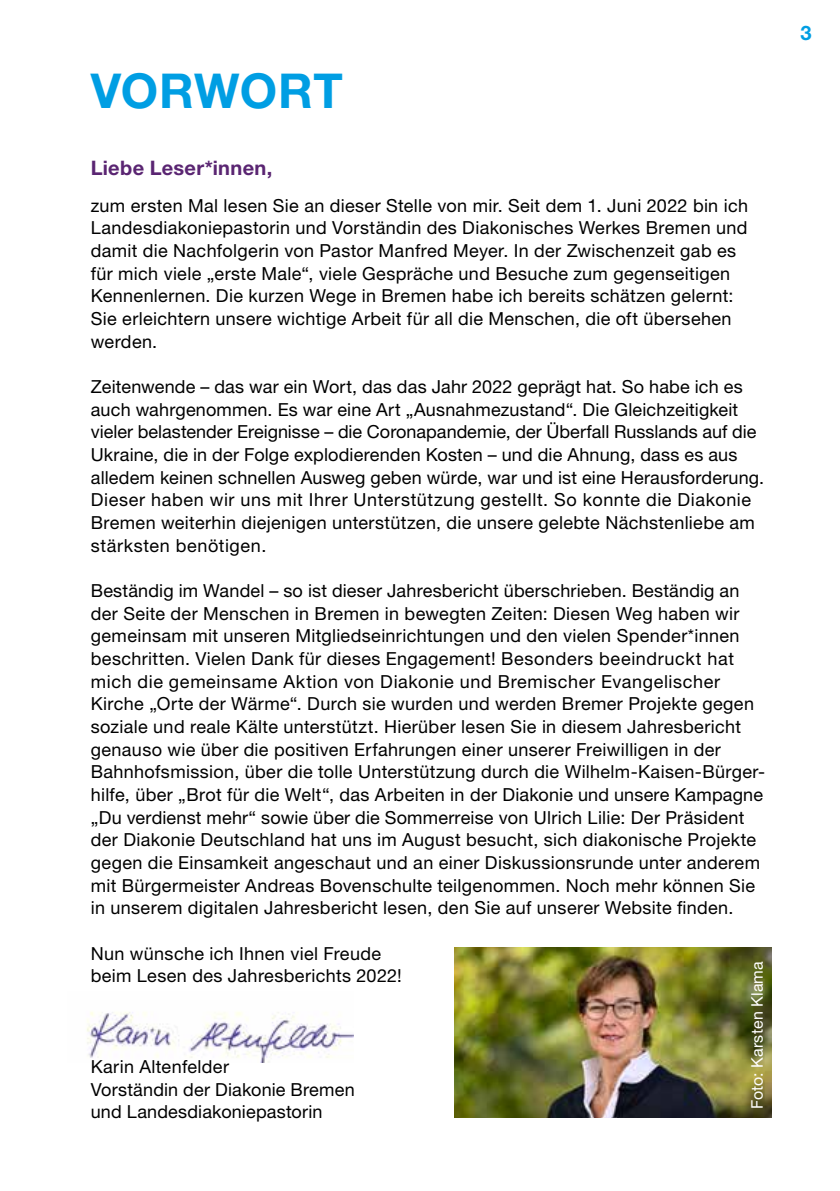
<style>
.page{position:relative;width:840px;height:1191px;background:#fff}
.page>*{position:absolute;margin:0;border:0;box-sizing:border-box;transform-origin:0 0}
.t1{font:700 48px "Helvetica Neue LT Std";letter-spacing:.01em;color:#009ee3}
.t2{font:700 20px "Helvetica Neue LT Std";letter-spacing:.015em;color:#5a2572}
.t3{font:700 20px "Helvetica Neue LT Std";color:#009ee3}
.t4{font:18px/22.6px "Helvetica Neue LT Std";letter-spacing:.02em;color:#000}
.t5{font:16px "Helvetica Neue LT Std";letter-spacing:.015em;color:#fff}
</style>
<div class="page">
<img style="left:86px;top:1011px;width:267px;height:51px">
<img style="left:454px;top:947px;width:317px;height:170px">
<h1 class="t1" style="left:91px;top:61px;width:253px">VORWORT</h1>
<p class="t2" style="left:91px;top:156px;width:183px">Liebe Leser*innen,</p>
<p class="t4" style="left:91px;top:194px;width:658px">zum ersten Mal lesen Sie an dieser Stelle von mir. Seit dem 1. Juni 2022 bin ich Landesdiakoniepastorin und Vorständin des Diakonisches Werkes Bremen und damit die Nachfolgerin von Pastor Manfred Meyer. In der Zwischenzeit gab es für mich viele „erste Male“, viele Gespräche und Besuche zum gegenseitigen Kennenlernen. Die kurzen Wege in Bremen habe ich bereits schätzen gelernt:<br>Sie erleichtern unsere wichtige Arbeit für all die Menschen, die oft übersehen werden.</p>
<p class="t4" style="left:91px;top:375px;width:674px">Zeitenwende – das war ein Wort, das das Jahr 2022 geprägt hat. So habe ich es auch wahrgenommen. Es war eine Art „Ausnahmezustand“. Die Gleichzeitigkeit vieler belastender Ereignisse – die Coronapandemie, der Überfall Russlands auf die Ukraine, die in der Folge explodierenden Kosten – und die Ahnung, dass es aus alledem keinen schnellen Ausweg geben würde, war und ist eine Herausforderung.<br>Dieser haben wir uns mit Ihrer Unterstützung gestellt. So konnte die Diakonie Bremen weiterhin diejenigen unterstützen, die unsere gelebte Nächstenliebe am stärksten benötigen.</p>
<p class="t4" style="left:91px;top:579px;width:675px">Beständig im Wandel – so ist dieser Jahresbericht überschrieben. Beständig an der Seite der Menschen in Bremen in bewegten Zeiten: Diesen Weg haben wir gemeinsam mit unseren Mitgliedseinrichtungen und den vielen Spender*innen beschritten. Vielen Dank für dieses Engagement! Besonders beeindruckt hat mich die gemeinsame Aktion von Diakonie und Bremischer Evangelischer Kirche „Orte der Wärme“. Durch sie wurden und werden Bremer Projekte gegen soziale und reale Kälte unterstützt. Hierüber lesen Sie in diesem Jahresbericht genauso wie über die positiven Erfahrungen einer unserer Freiwilligen in der Bahnhofsmission, über die tolle Unterstützung durch die Wilhelm-Kaisen-Bürger&shy;hilfe, über „Brot für die Welt“, das Arbeiten in der Diakonie und unsere Kampagne „Du verdienst mehr“ sowie über die Sommerreise von Ulrich Lilie: Der Präsident der Diakonie Deutschland hat uns im August besucht, sich diakonische Projekte gegen die Einsamkeit angeschaut und an einer Diskussionsrunde unter anderem mit Bürgermeister Andreas Bovenschulte teilgenommen. Noch mehr können Sie in unserem digitalen Jahresbericht lesen, den Sie auf unserer Website finden.</p>
<p class="t4" style="left:91px;top:941px;width:312px">Nun wünsche ich Ihnen viel Freude beim Lesen des Jahresberichts 2022!</p>
<p class="t5" style="left:747px;top:1109px;width:150px;rotate:-90deg">Foto: Karsten Klama</p>
<p class="t4" style="left:91px;top:1055px;width:265px">Karin Altenfelder<br>Vorständin der Diakonie Bremen und Landesdiakoniepastorin</p>
<p class="t3" style="left:799px;top:20px;width:13px">3</p>
</div>
